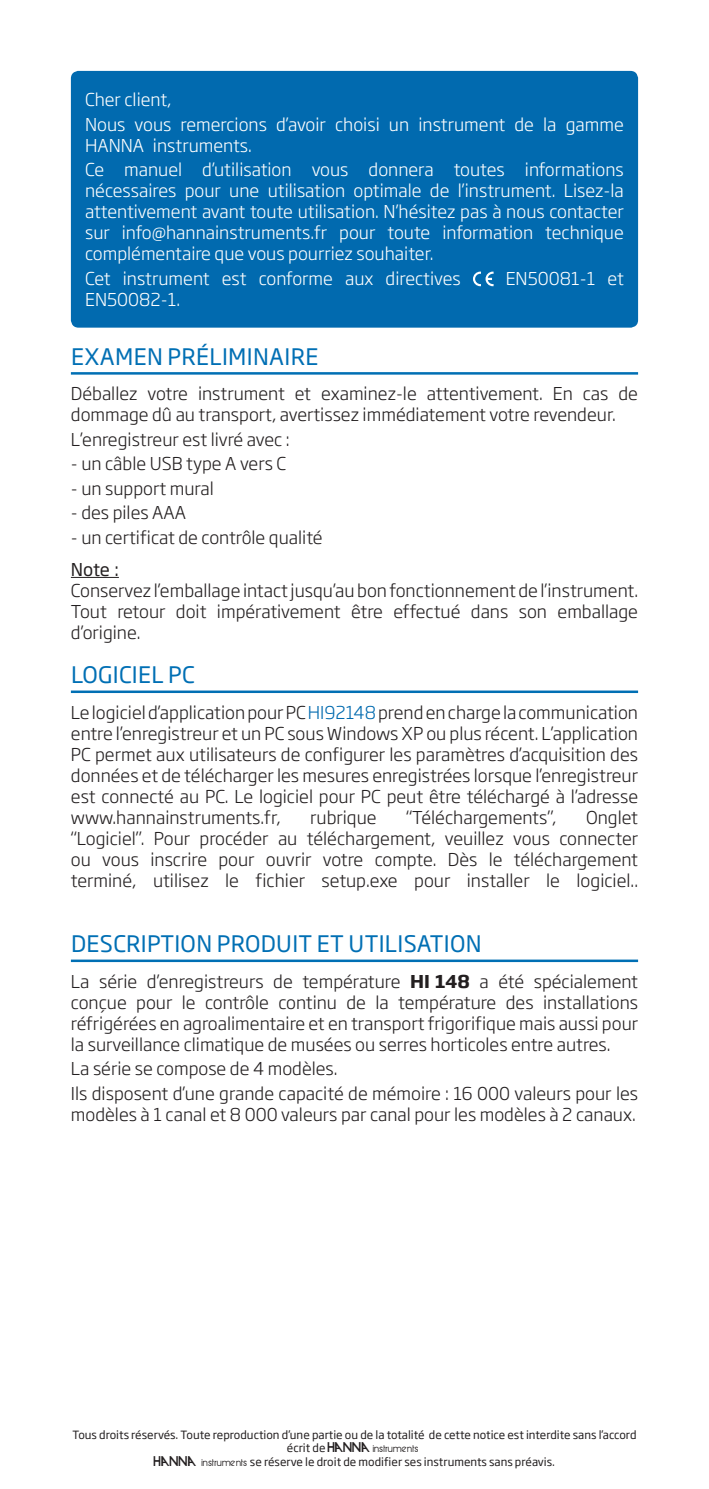
<style>
.page{position:relative;width:709px;height:1489px;background:#fff}
.page>*{position:absolute;margin:0;border:0;box-sizing:border-box;transform-origin:0 0}
.t1{font:22.5px "Soho Gothic Pro";letter-spacing:.015em;color:#006fb4}
.t2{font:300 17.5px/21px "Soho Gothic Pro";color:#231f20;text-align:justify}
.t3{font:300 17.5px/21px "Soho Gothic Pro";color:#fff}
.t4{font:17.5px "Soho Gothic Pro";color:#231f20}
.t5{font:11.25px "Soho Gothic Pro";color:#231f20}
.t6{font:11.25px "Hanna";color:#231f20}
.s1{color:#016aaf}
.s2{font-weight:700}
.s3{font-family:"Soho Gothic Pro"}
.s4{font-family:"Hanna"}
</style>
<div class="page">
<div style="left:71px;top:71px;width:567px;height:256px;background:#016aaf;border-radius:8px"></div>
<svg style="left:473px;top:271px;width:20px;height:15px"></svg>
<hr style="left:71px;top:372px;width:567px;height:2px;background:#006fb4">
<hr style="left:71px;top:577px;width:48px;height:1px;background:#231f20">
<hr style="left:71px;top:690px;width:567px;height:3px;background:#006fb4">
<hr style="left:71px;top:959px;width:567px;height:3px;background:#006fb4">
<p class="t3" style="left:85px;top:86px;width:540px;line-height:24.5px">Cher client,<br>Nous vous remercions d’avoir choisi un instrument de la gamme</p>
<p class="t3" style="left:85px;top:132px;width:540px;line-height:24.5px">HANNA instruments.<br>Ce manuel d’utilisation vous donnera toutes informations</p>
<p class="t3" style="left:85px;top:179px;width:540px;text-align:justify">nécessaires pour une utilisation optimale de l’instrument. Lisez-la attentivement avant toute utilisation. N’hésitez pas à nous contacter sur info@hannainstruments.fr pour toute information technique complémentaire que vous pourriez souhaiter.</p>
<p class="t3" style="left:85px;top:267px;width:377px">Cet instrument est conforme aux directives</p>
<p class="t3" style="left:505px;top:267px;width:120px">EN50081‑1 et</p>
<p class="t3" style="left:85px;top:288px;width:97px">EN50082‑1.</p>
<p class="t1" style="left:71px;top:339px;width:249px">EXAMEN PRÉLIMINAIRE</p>
<p class="t2" style="left:71px;top:382px;width:568px">Déballez votre instrument et examinez-le attentivement. En cas de dommage dû au transport, avertissez immédiatement votre revendeur.</p>
<p class="t2" style="left:71px;top:428px;width:220px">L’enregistreur est livré avec :</p>
<p class="t2" style="left:71px;top:452px;width:217px">- un câble USB type A vers C</p>
<p class="t2" style="left:71px;top:477px;width:144px">- un support mural</p>
<p class="t2" style="left:71px;top:501px;width:117px">- des piles AAA</p>
<p class="t2" style="left:71px;top:526px;width:253px">- un certificat de contrôle qualité</p>
<p class="t4" style="left:71px;top:555px;width:49px">Note :</p>
<p class="t2" style="left:71px;top:578px;width:568px">Conservez l’emballage intact jusqu’au bon fonctionnement de l’instrument.<br>Tout retour doit impérativement être effectué dans son emballage d’origine.</p>
<p class="t1" style="left:71px;top:657px;width:125px">LOGICIEL PC</p>
<p class="t2" style="left:71px;top:700px;width:568px">Le logiciel d’application pour PC <span class="s1">HI92148</span> prend en charge la communication entre l’enregistreur et un PC sous Windows XP ou plus récent. L’application PC permet aux utilisateurs de configurer les paramètres d’acquisition des données et de télécharger les mesures enregistrées lorsque l’enregistreur est connecté au PC. Le logiciel pour PC peut être téléchargé à l’adresse www.hannainstruments.fr,</p>
<p class="t2" style="left:71px;top:805px;width:568px;text-indent:515px">Onglet “Logiciel”. Pour procéder au téléchargement, veuillez vous connecter ou vous inscrire pour ouvrir votre compte. Dès le téléchargement terminé, utilisez le fichier setup.exe pour installer le logiciel..</p>
<p class="t2" style="left:310px;top:805px;width:68px">rubrique</p>
<p class="t2" style="left:406px;top:805px;width:152px">“Téléchargements”,</p>
<p class="t1" style="left:71px;top:926px;width:412px">DESCRIPTION PRODUIT ET UTILISATION</p>
<p class="t2" style="left:71px;top:969px;width:568px">La série d’enregistreurs de température <span class="s2">HI 148</span> a été spécialement conçue pour le contrôle continu de la température des installations réfrigérées en agroalimentaire et en transport frigorifique mais aussi pour la surveillance climatique de musées ou serres horticoles entre autres.</p>
<p class="t2" style="left:71px;top:1055px;width:568px;line-height:24.5px">La série se compose de 4 modèles.<br>Ils disposent d’une grande capacité de mémoire : 16 000 valeurs pour les</p>
<p class="t2" style="left:71px;top:1102px;width:566px">modèles à 1 canal et 8 000 valeurs par canal pour les modèles à 2 canaux.</p>
<p class="t5" style="left:72px;top:1425px;width:565px">Tous droits réservés. Toute reproduction d’une partie ou de la totalité de cette notice est interdite sans l’accord</p>
<p class="t6" style="left:287px;top:1441px;width:137px"><span class="s3">écrit de</span> HANNA instruments.</p>
<p class="t5" style="left:154px;top:1452px;width:402px"><span class="s4">HANNA instruments</span> se réserve le droit de modifier ses instruments sans préavis.</p>
</div>
